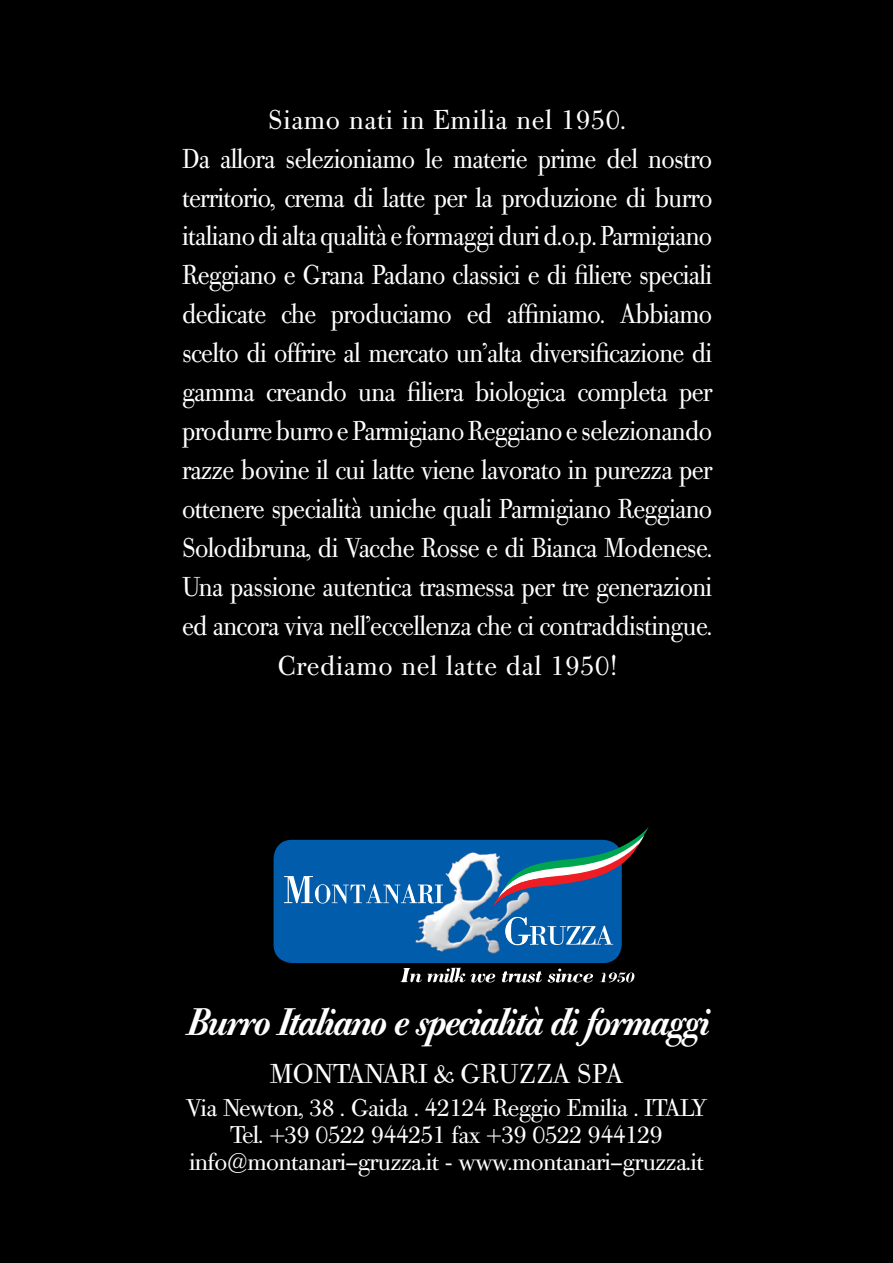
<style>
.page{position:relative;width:893px;height:1263px;background:#000}
.page>*{position:absolute;margin:0;border:0;box-sizing:border-box;transform-origin:0 0}
.t1{font:italic 500 37.8px "Bodoni Old Face BE";letter-spacing:-.025em;color:#fff;scale:.87 1}
.t2{font:27px/39px "Bodoni Old Face BE";letter-spacing:-.025em;color:#fff;text-align:center}
.t3{font:27px "Bodoni Old Face BE";letter-spacing:-.005em;color:#fff}
.t4{font:24px/27px "Bodoni Old Face BE";letter-spacing:-.025em;color:#fff;text-align:center}
</style>
<div class="page">
<div style="left:274px;top:840px;width:348px;height:123px;background:#015dab;border-radius:19px"></div>
<svg style="left:284px;top:876px;width:127px;height:27px"></svg>
<svg style="left:535px;top:925px;width:78px;height:20px"></svg>
<svg style="left:400px;top:968px;width:95px;height:14px"></svg>
<svg style="left:502px;top:971px;width:40px;height:11px"></svg>
<svg style="left:548px;top:968px;width:45px;height:14px"></svg>
<svg style="left:600px;top:972px;width:34px;height:10px"></svg>
<svg style="left:493px;top:827px;width:156px;height:80px"></svg>
<img style="left:411px;top:852px;width:124px;height:102px">
<img style="left:411px;top:889px;width:6px;height:14px">
<img style="left:418px;top:885px;width:25px;height:18px">
<img style="left:505px;top:917px;width:26px;height:28px">
<img style="left:530px;top:926px;width:5px;height:18px">
<img style="left:504px;top:865px;width:31px;height:7px">
<img style="left:498px;top:872px;width:37px;height:7px">
<img style="left:493px;top:879px;width:42px;height:28px">
<p class="t2" style="left:182px;top:100px;width:532px">Siamo nati in Emilia nel 1950.<br>Da allora selezioniamo le materie prime del nostro territorio, crema di latte per la produzione di burro italiano di alta qualità e formaggi duri d.o.p. Parmigiano Reggiano e Grana Padano classici e di filiere speciali dedicate che produciamo ed affiniamo. Abbiamo scelto di offrire al mercato un’alta diversificazione di gamma creando una filiera biologica completa per produrre burro e Parmigiano Reggiano e selezionando razze bovine il cui latte viene lavorato in purezza per ottenere specialità uniche quali Parmigiano Reggiano Solodibruna, di Vacche Rosse e di Bianca Modenese.<br>Una passione autentica trasmessa per tre generazioni ed ancora viva nell’eccellenza che ci contraddistingue.<br>Crediamo nel latte dal 1950!</p>
<h1 class="t1" style="left:185px;top:999px;width:602px">Burro Italiano e specialità di formaggi</h1>
<p class="t3" style="left:270px;top:1057px;width:355px">MONTANARI &amp; GRUZZA SPA</p>
<p class="t4" style="left:186px;top:1095px;width:523px">Via Newton, 38 . Gaida . 42124 Reggio Emilia . ITALY<br>Tel. +39 0522 944251 fax +39 0522 944129 info@montanari–gruzza.it - www.montanari–gruzza.it</p>
</div>
